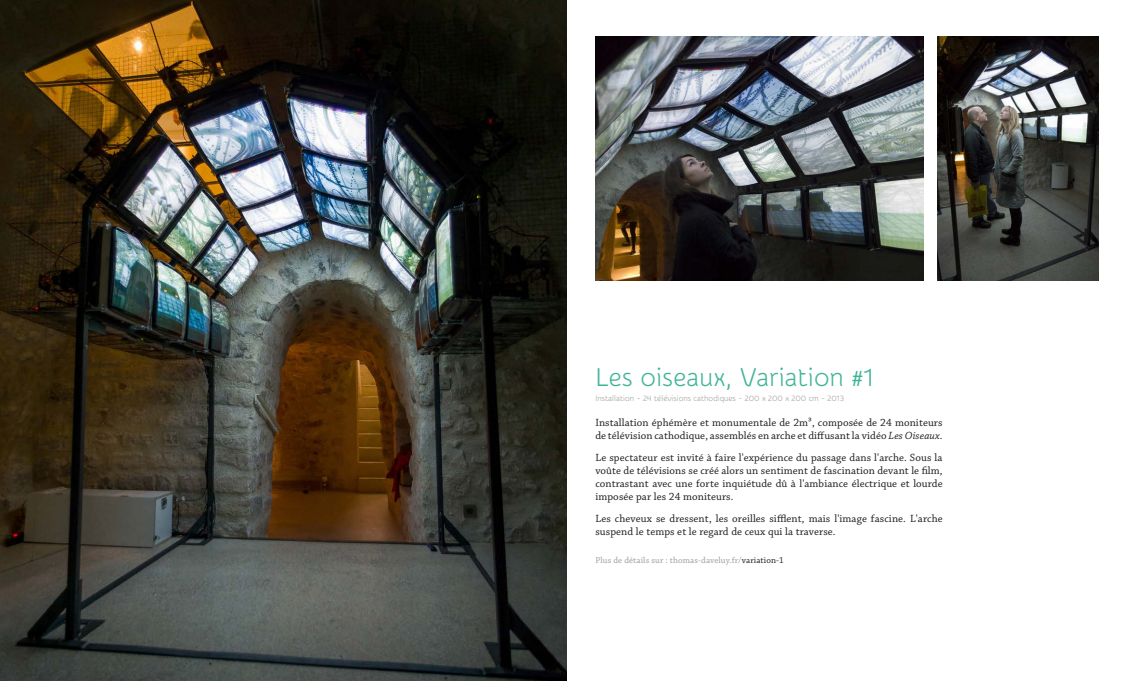
<style>
.page{position:relative;width:1134px;height:681px;background:#fff}
.page>*{position:absolute;margin:0;border:0;box-sizing:border-box;transform-origin:0 0}
.t1{font:26px "Snippet";color:#40b498}
.t2{font:11px/13.2px "Chaparral Pro";letter-spacing:.01em;color:#1d1d1b}
.t3{font:9px "Chaparral Pro";letter-spacing:.01em;color:#9d9d9d}
.t4{font:8px "Snippet";color:#9d9d9d}
.s1{font-style:italic}
.s2{color:#1d1d1b}
</style>
<div class="page">
<img style="left:0;top:0;width:567px;height:680px">
<img style="left:595px;top:36px;width:328px;height:245px">
<img style="left:937px;top:36px;width:161px;height:245px">
<h1 class="t1" style="left:595px;top:362px;width:280px">Les oiseaux, Variation #1</h1>
<p class="t4" style="left:595px;top:393px;width:250px">Installation - 24 télévisions cathodiques - 200 x 200 x 200 cm - 2013</p>
<p class="t2" style="left:595px;top:415px;width:349px">Installation éphémère et monumentale de 2m³, composée de 24 moniteurs de télévision cathodique, assemblés en arche et diffusant la vidéo <span class="s1">Les Oiseaux</span>.</p>
<p class="t2" style="left:595px;top:450px;width:349px;text-align:justify">Le spectateur est invité à faire l'expérience du passage dans l'arche. Sous la voûte de télévisions se créé alors un sentiment de fascination devant le film, contrastant avec une forte inquiétude dû à l'ambiance électrique et lourde imposée par les 24 moniteurs.</p>
<p class="t2" style="left:595px;top:512px;width:349px">Les cheveux se dressent, les oreilles sifflent, mais l'image fascine. L'arche suspend le temps et le regard de ceux qui la traverse.</p>
<p class="t3" style="left:595px;top:555px;width:190px">Plus de détails sur : thomas-daveluy.fr/<span class="s2">variation-1</span></p>
</div>
